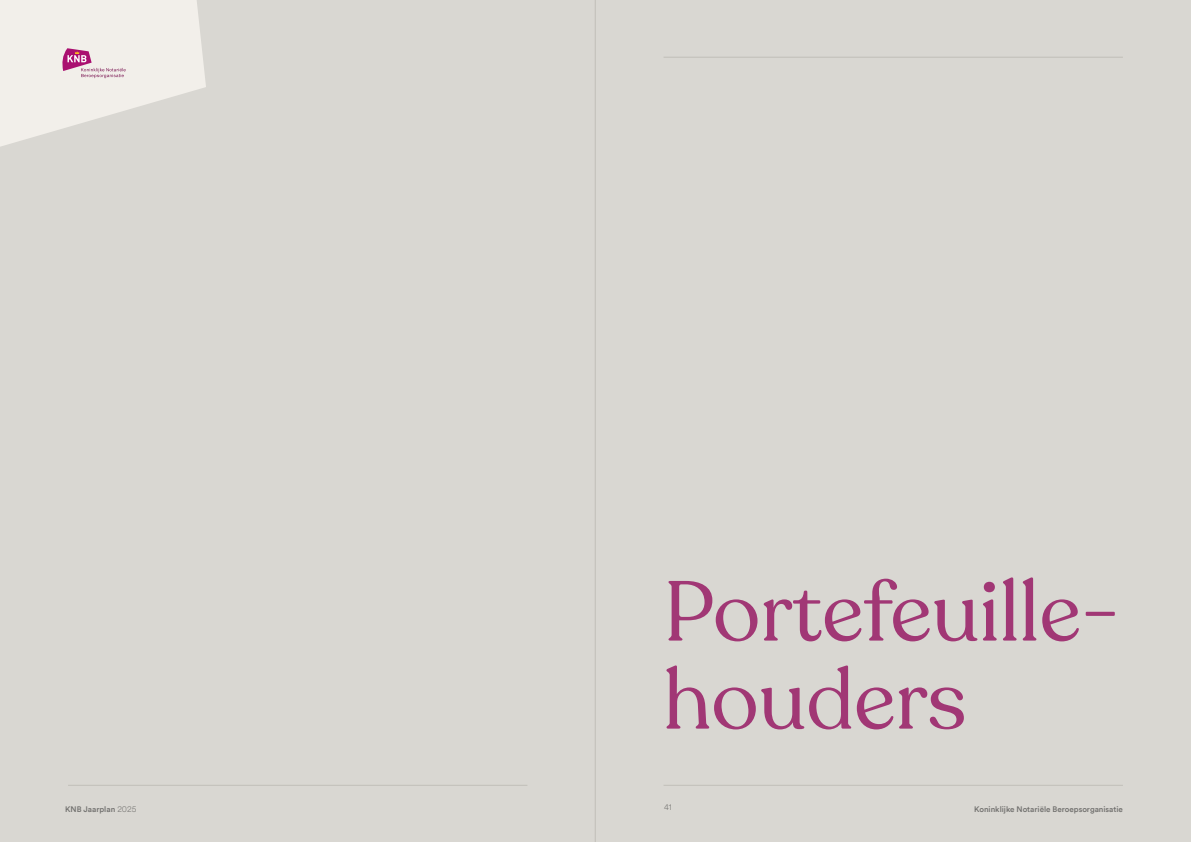
<style>
.page{position:relative;width:1191px;height:842px;background:#d9d7d2}
.page>*{position:absolute;margin:0;border:0;box-sizing:border-box;transform-origin:0 0}
.t1{font:84px/88px "Recoleta";color:#a13775}
.t2{font:500 8px "Circular Std";color:#71706e}
.t3{font:300 8px "Circular Spotify Text";color:#71706e}
.s1{font-family:"Circular Spotify Text";font-weight:300}
</style>
<div class="page">
<hr style="left:663px;top:57px;width:460px;height:1px;background:#a8a59d">
<hr style="left:663px;top:785px;width:460px;height:1px;background:#a8a59d">
<hr style="left:68px;top:785px;width:459px;height:1px;background:#a8a59d">
<hr style="left:595px;top:0;width:1px;height:842px;background:#a8a59d">
<svg style="left:0;top:0;width:206px;height:147px"></svg>
<h1 class="t1" style="left:663px;top:569px;width:457px">Portefeuille&shy;houders</h1>
<p class="t2" style="left:65px;top:804px;width:73px">KNB Jaarplan <span class="s1">2025</span></p>
<p class="t3" style="left:664px;top:802px;width:9px">41</p>
<p class="t2" style="left:974px;top:804px;width:150px">Koninklijke Notariële Beroepsorganisatie</p>
</div>
